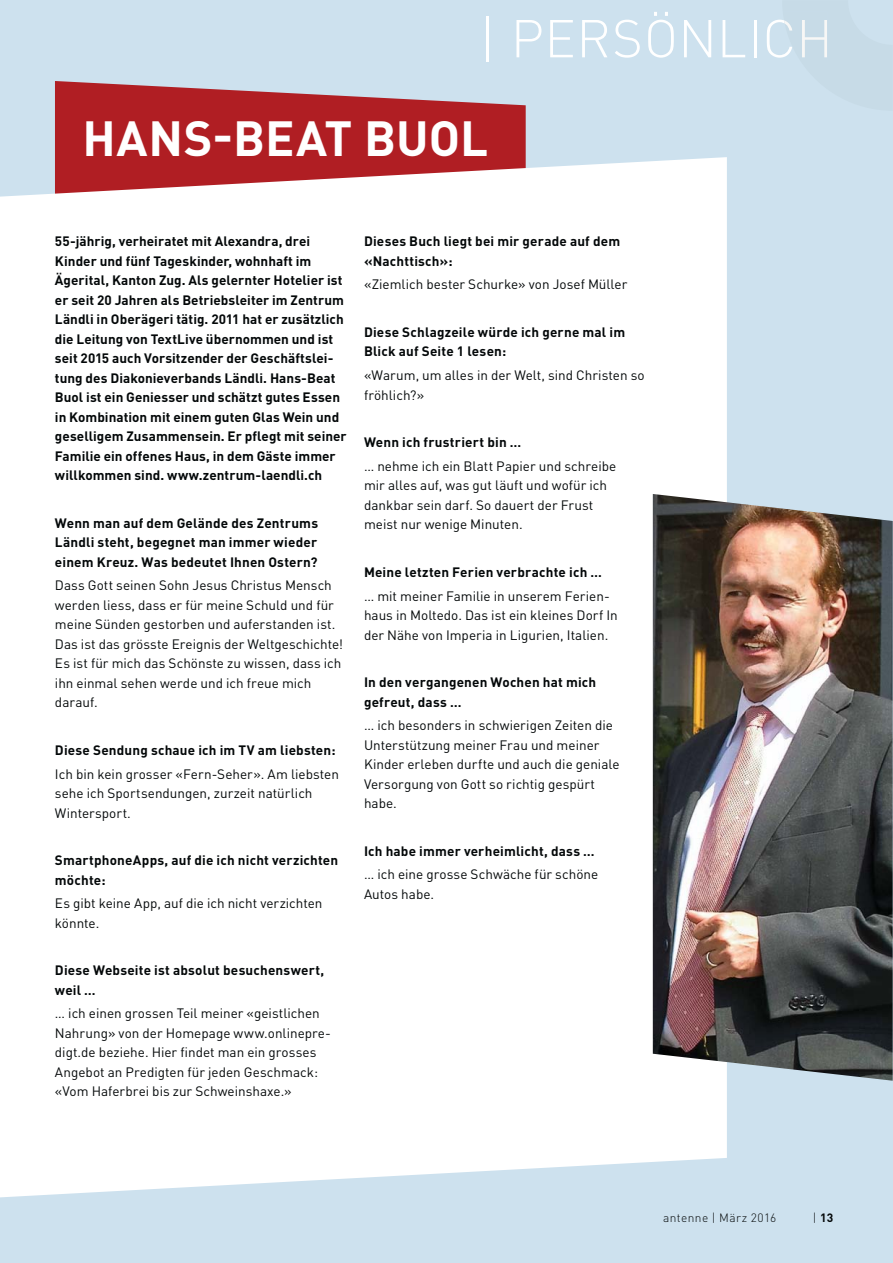
<style>
.page{position:relative;width:893px;height:1263px;background:#cde1ee}
.page>*{position:absolute;margin:0;border:0;box-sizing:border-box;transform-origin:0 0}
.t1{font:300 52.5px "DINOT";letter-spacing:.01em;color:#fff}
.t2{font:700 48.75px "DINOT";color:#fff}
.t3{font:13.5px/19.5px "DINOT";color:#040809}
.t4{font:700 13.5px/19.5px "DINOT";letter-spacing:.01em;color:#040809}
.t5{font:300 12px "DINOT";letter-spacing:.035em;color:#040809}
.t6{font:700 12px "DINOT";color:#040809}
.s1{font-weight:300}
</style>
<div class="page">
<svg style="left:55px;top:81px;width:471px;height:76px;fill:#b01e23"></svg>
<div style="left:0;top:157px;width:727px;height:1040px;background:#fff"></div>
<img style="left:653px;top:494px;width:240px;height:587px">
<h1 class="t1" style="left:479px;top:9px;width:355px">| PERSÖNLICH</h1>
<h2 class="t2" style="left:82px;top:121px;width:407px">HANS-BEAT BUOL</h2>
<p class="t4" style="left:55px;top:233px;width:293px">55-jährig, verheiratet mit Alexandra, drei Kinder und fünf Tageskinder, wohnhaft im Ägerital, Kanton Zug. Als gelernter Hotelier ist er seit 20 Jahren als Betriebsleiter im Zentrum Ländli in Oberägeri tätig. 2011 hat er zusätzlich die Leitung von TextLive übernommen und ist seit 2015 auch Vorsitzender der Geschäftslei&shy;tung des Diakonieverbands Ländli. Hans-Beat Buol ist ein Geniesser und schätzt gutes Essen in Kombination mit einem guten Glas Wein und geselligem Zusammensein. Er pflegt mit seiner Familie ein offenes Haus, in dem Gäste immer willkommen sind. www.zentrum-laendli.ch</p>
<p class="t4" style="left:55px;top:514px;width:265px;text-align:justify">Wenn man auf dem Gelände des Zentrums Ländli steht, begegnet man immer wieder einem Kreuz. Was bedeutet Ihnen Ostern?</p>
<p class="t3" style="left:55px;top:577px;width:290px">Dass Gott seinen Sohn Jesus Christus Mensch werden liess, dass er für meine Schuld und für meine Sünden gestorben und auferstanden ist.<br>Das ist das grösste Ereignis der Weltgeschichte!<br>Es ist für mich das Schönste zu wissen, dass ich ihn einmal sehen werde und ich freue mich darauf.</p>
<p class="t4" style="left:55px;top:741px;width:282px">Diese Sendung schaue ich im TV am liebsten:</p>
<p class="t3" style="left:55px;top:766px;width:285px">Ich bin kein grosser «Fern-Seher». Am liebsten sehe ich Sportsendungen, zurzeit natürlich<br>Wintersport.</p>
<p class="t4" style="left:55px;top:852px;width:285px">SmartphoneApps, auf die ich nicht verzichten möchte:</p>
<p class="t3" style="left:55px;top:895px;width:269px">Es gibt keine App, auf die ich nicht verzichten könnte.</p>
<p class="t4" style="left:55px;top:962px;width:271px">Diese Webseite ist absolut besuchenswert, weil …</p>
<p class="t3" style="left:55px;top:1005px;width:278px">… ich einen grossen Teil meiner «geistlichen Nahrung» von der Homepage www.onlinepre&shy;digt.de beziehe. Hier findet man ein grosses Angebot an Predigten für jeden Geschmack: «Vom Haferbrei bis zur Schweinshaxe.»</p>
<p class="t4" style="left:364px;top:233px;width:258px">Dieses Buch liegt bei mir gerade auf dem «Nachttisch»:</p>
<p class="t3" style="left:364px;top:277px;width:265px">«Ziemlich bester Schurke» von Josef Müller</p>
<p class="t4" style="left:364px;top:324px;width:263px">Diese Schlagzeile würde ich gerne mal im<br>Blick auf Seite 1 lesen:</p>
<p class="t3" style="left:364px;top:367px;width:282px">«Warum, um alles in der Welt, sind Christen so fröhlich?»</p>
<p class="t4" style="left:364px;top:434px;width:159px">Wenn ich frustriert bin …</p>
<p class="t3" style="left:364px;top:458px;width:254px">… nehme ich ein Blatt Papier und schreibe mir alles auf, was gut läuft und wofür ich dankbar sein darf. So dauert der Frust meist nur wenige Minuten.</p>
<p class="t4" style="left:364px;top:563px;width:239px">Meine letzten Ferien verbrachte ich …</p>
<p class="t3" style="left:364px;top:588px;width:255px">… mit meiner Familie in unserem Ferien&shy;haus in Moltedo. Das ist ein kleines Dorf In der Nähe von Imperia in Ligurien, Italien.</p>
<p class="t4" style="left:364px;top:674px;width:234px">In den vergangenen Wochen hat mich gefreut, dass …</p>
<p class="t3" style="left:364px;top:717px;width:257px">… ich besonders in schwierigen Zeiten die Unterstützung meiner Frau und meiner Kinder erleben durfte und auch die geniale Versorgung von Gott so richtig gespürt habe.</p>
<p class="t4" style="left:364px;top:842px;width:232px">Ich habe immer verheimlicht, dass …</p>
<p class="t3" style="left:364px;top:866px;width:236px">… ich eine grosse Schwäche für schöne<br>Autos habe.</p>
<p class="t5" style="left:663px;top:1211px;width:115px">antenne | März 2016</p>
<p class="t6" style="left:813px;top:1213px;width:22px"><span class="s1">|</span> 13</p>
</div>
